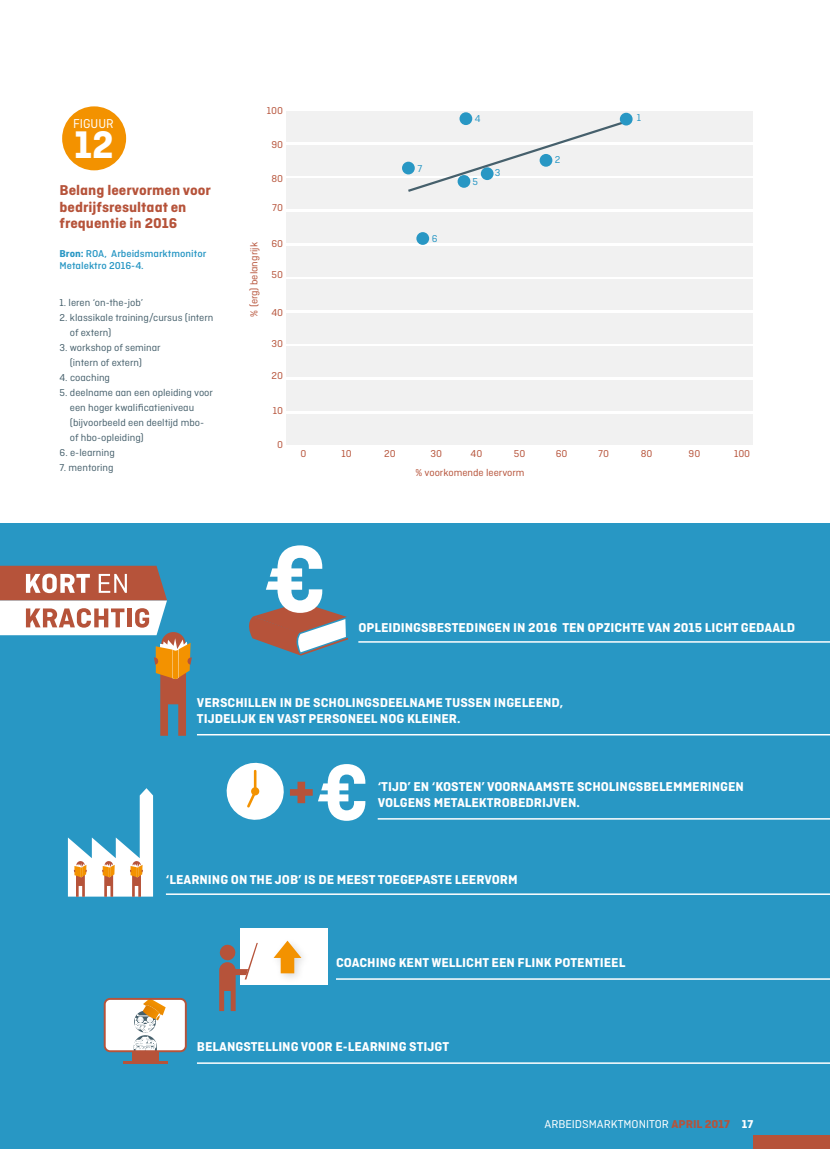
<style>
.page{position:relative;width:830px;height:1149px;background:#fff}
.page>*{position:absolute;margin:0;border:0;box-sizing:border-box;transform-origin:0 0}
.t1{font:700 40.5px "Ciutadella";color:#fff}
.t2{font:700 15px/16.5px "Ciutadella";color:#b6533a;scale:1.05 1}
.t3{font:700 13.5px/16.5px "Ciutadella";color:#fff;scale:1.04 1}
.t4{font:13.5px "Ciutadella";color:#fff}
.t5{font:12px "Ciutadella";color:#fff;scale:1.05 1}
.t6{font:10.5px/15px "Ciutadella";color:#46606c;scale:1.04 1}
.t7{font:10.5px "Ciutadella";color:#b6533a;scale:1.04 1}
.t8{font:500 10.5px/12px "Ciutadella";color:#2897c4;scale:1.05 1}
.t9{font:10.5px "Ciutadella";color:#2897c4;scale:1.04 1}
.s1{font-weight:700}
.s2{font-weight:700;color:#b6533a}
</style>
<div class="page">
<div style="left:0;top:523px;width:829px;height:625px;background:#2897c4"></div>
<div style="left:62px;top:106px;width:64px;height:64px;background:#f39200;border-radius:50%"></div>
<div style="left:286px;top:111px;width:467px;height:31px;background:#f1f1f1"></div>
<div style="left:286px;top:145px;width:467px;height:30px;background:#f1f1f1"></div>
<div style="left:286px;top:178px;width:467px;height:31px;background:#f1f1f1"></div>
<div style="left:286px;top:212px;width:467px;height:31px;background:#f1f1f1"></div>
<div style="left:286px;top:246px;width:467px;height:30px;background:#f1f1f1"></div>
<div style="left:286px;top:279px;width:467px;height:31px;background:#f1f1f1"></div>
<div style="left:286px;top:313px;width:467px;height:30px;background:#f1f1f1"></div>
<div style="left:286px;top:346px;width:467px;height:31px;background:#f1f1f1"></div>
<div style="left:286px;top:380px;width:467px;height:31px;background:#f1f1f1"></div>
<div style="left:286px;top:413px;width:467px;height:31px;background:#f1f1f1"></div>
<svg style="left:402px;top:162px;width:12px;height:12px"></svg>
<div style="left:459px;top:112px;width:13px;height:13px;background:#2897c4;border-radius:50%"></div>
<div style="left:416px;top:232px;width:13px;height:13px;background:#2897c4;border-radius:50%"></div>
<svg style="left:405px;top:119px;width:224px;height:73px"></svg>
<div style="left:457px;top:175px;width:13px;height:13px;background:#2897c4;border-radius:50%"></div>
<div style="left:619px;top:113px;width:13px;height:12px;background:#2897c4;border-radius:50%"></div>
<hr style="left:358px;top:641px;width:471px;height:1px;background:#fff">
<hr style="left:197px;top:733px;width:632px;height:2px;background:#fff">
<hr style="left:377px;top:817px;width:452px;height:2px;background:#fff">
<hr style="left:166px;top:893px;width:663px;height:1px;background:#fff">
<hr style="left:336px;top:977px;width:493px;height:2px;background:#fff">
<hr style="left:197px;top:1061px;width:632px;height:2px;background:#fff">
<svg style="left:249px;top:545px;width:99px;height:110px"></svg>
<svg style="left:0;top:565px;width:192px;height:170px"></svg>
<svg style="left:318px;top:764px;width:47px;height:56px"></svg>
<svg style="left:226px;top:762px;width:86px;height:58px"></svg>
<svg style="left:68px;top:788px;width:85px;height:108px"></svg>
<div style="left:240px;top:927px;width:88px;height:57px;background:#fff"></div>
<svg style="left:219px;top:942px;width:39px;height:68px"></svg>
<div style="left:753px;top:1134px;width:76px;height:14px;background:#b6533a"></div>
<div style="left:132px;top:1046px;width:26px;height:15px;background:#b6533a"></div>
<div style="left:105px;top:998px;width:81px;height:53px;background:#fff;border-radius:5px"></div>
<hr style="left:123px;top:1061px;width:44px;height:2px;background:#b6533a">
<svg style="left:133px;top:1000px;width:33px;height:48px"></svg>
<div style="left:104px;top:997px;width:83px;height:54px;border:2px solid #b6533a;border-radius:5px"></div>
<div style="left:269px;top:936px;width:42px;height:48px;background:#000;opacity:.15"></div>
<svg style="left:273px;top:940px;width:28px;height:33px"></svg>
<p class="t4" style="left:73px;top:116px;width:42px">FIGUUR</p>
<h1 class="t1" style="left:74px;top:121px;width:41px">12</h1>
<p class="t2" style="left:60px;top:182px;width:146px">Belang leervormen voor bedrijfsresultaat en frequentie in 2016</p>
<p class="t8" style="left:60px;top:247px;width:141px"><span class="s1">Bron:</span> ROA, Arbeidsmarktmonitor<br>Metalektro 2016-4.</p>
<p class="t6" style="left:60px;top:295px;width:82px">1. leren ‘on-the-job’</p>
<p class="t6" style="left:70px;top:310px;width:139px;text-indent:-10px">2. klassikale training/cursus (intern of extern)</p>
<p class="t6" style="left:70px;top:340px;width:89px;text-indent:-10px">3. workshop of seminar (intern of extern)</p>
<p class="t6" style="left:60px;top:370px;width:50px">4. coaching</p>
<p class="t6" style="left:70px;top:385px;width:139px;text-indent:-10px">5. deelname aan een opleiding voor een hoger kwalificatieniveau (bijvoorbeeld een deeltijd mbo&shy;of hbo-opleiding)</p>
<p class="t6" style="left:60px;top:445px;width:55px">6. e-learning</p>
<p class="t6" style="left:60px;top:460px;width:53px">7. mentoring</p>
<p class="t7" style="left:267px;top:105px;width:17px">100</p>
<p class="t7" style="left:248px;top:316px;width:73px;rotate:-90deg">% (erg) belangrijk</p>
<p class="t7" style="left:271px;top:139px;width:13px">90</p>
<p class="t7" style="left:271px;top:172px;width:13px">80</p>
<p class="t7" style="left:272px;top:201px;width:12px">70</p>
<p class="t7" style="left:271px;top:238px;width:13px">60</p>
<p class="t7" style="left:271px;top:268px;width:13px">50</p>
<p class="t7" style="left:271px;top:307px;width:13px">40</p>
<p class="t7" style="left:271px;top:337px;width:13px">30</p>
<p class="t7" style="left:271px;top:369px;width:13px">20</p>
<p class="t7" style="left:273px;top:404px;width:11px">10</p>
<p class="t7" style="left:277px;top:438px;width:7px">0</p>
<p class="t9" style="left:417px;top:162px;width:6px">7</p>
<p class="t9" style="left:431px;top:232px;width:7px">6</p>
<p class="t9" style="left:474px;top:112px;width:7px">4</p>
<p class="t9" style="left:472px;top:176px;width:7px">5</p>
<p class="t9" style="left:494px;top:167px;width:7px">3</p>
<p class="t9" style="left:554px;top:153px;width:7px">2</p>
<p class="t9" style="left:636px;top:112px;width:6px">1</p>
<p class="t7" style="left:300px;top:448px;width:7px">0</p>
<p class="t7" style="left:341px;top:448px;width:11px">10</p>
<p class="t7" style="left:384px;top:448px;width:13px">20</p>
<p class="t7" style="left:430px;top:448px;width:13px">30</p>
<p class="t7" style="left:470px;top:448px;width:13px">40</p>
<p class="t7" style="left:513px;top:448px;width:13px">50</p>
<p class="t7" style="left:555px;top:448px;width:13px">60</p>
<p class="t7" style="left:598px;top:448px;width:12px">70</p>
<p class="t7" style="left:640px;top:448px;width:13px">80</p>
<p class="t7" style="left:688px;top:448px;width:13px">90</p>
<p class="t7" style="left:733px;top:448px;width:17px">100</p>
<p class="t7" style="left:415px;top:466px;width:106px">% voorkomende leervorm</p>
<p class="t3" style="left:358px;top:618px;width:421px">OPLEIDINGSBESTEDINGEN IN 2016 TEN OPZICHTE VAN 2015 LICHT GEDAALD</p>
<p class="t3" style="left:197px;top:694px;width:354px">VERSCHILLEN IN DE SCHOLINGSDEELNAME TUSSEN INGELEEND,<br>TIJDELIJK EN VAST PERSONEEL NOG KLEINER.</p>
<p class="t3" style="left:377px;top:778px;width:353px">‘TIJD’ EN ‘KOSTEN’ VOORNAAMSTE SCHOLINGSBELEMMERINGEN<br>VOLGENS METALEKTROBEDRIJVEN.</p>
<p class="t3" style="left:166px;top:870px;width:339px">‘LEARNING ON THE JOB’ IS DE MEEST TOEGEPASTE LEERVORM</p>
<p class="t3" style="left:336px;top:954px;width:279px">COACHING KENT WELLICHT EEN FLINK POTENTIEEL</p>
<p class="t3" style="left:197px;top:1038px;width:244px">BELANGSTELLING VOOR E-LEARNING STIJGT</p>
<p class="t5" style="left:544px;top:1117px;width:200px">ARBEIDSMARKTMONITOR <span class="s2">APRIL 2017</span> <span class="s1">17</span></p>
</div>
